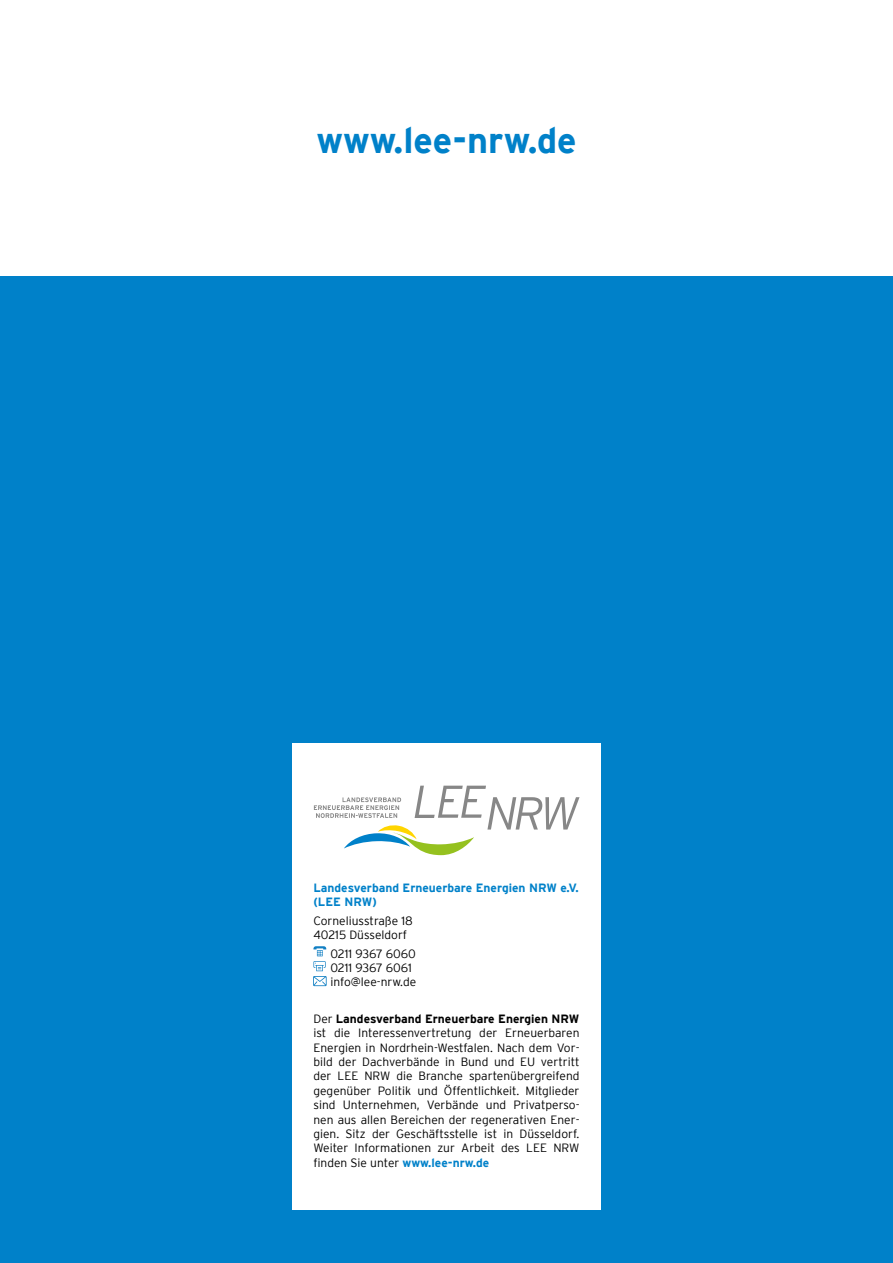
<style>
.page{position:relative;width:893px;height:1263px;background:#fff}
.page>*{position:absolute;margin:0;border:0;box-sizing:border-box;transform-origin:0 0}
.t1{font:700 36px "Interstate";color:#0081c9}
.t2{font:300 12px/14.4px "Interstate";color:#000}
.t3{font:700 12px/14.4px "Interstate";color:#0081c9}
.s1{font-weight:700}
.s2{font-weight:700;color:#0081c9}
</style>
<div class="page">
<div style="left:0;top:276px;width:893px;height:987px;background:#0081c9"></div>
<div style="left:292px;top:743px;width:309px;height:466px;background:#fff"></div>
<svg style="left:314px;top:786px;width:265px;height:69px"></svg>
<svg style="left:313px;top:946px;width:13px;height:40px"></svg>
<h1 class="t1" style="left:316px;top:120px;width:262px">www.lee-nrw.de</h1>
<p class="t3" style="left:313px;top:880px;width:267px">Landesverband Erneuerbare Energien NRW e.V. (LEE NRW)</p>
<p class="t2" style="left:313px;top:913px;width:101px">Corneliusstraße 18<br>40215 Düsseldorf</p>
<p class="t2" style="left:330px;top:946px;width:87px">0211 9367 6060<br>0211 9367 6061 info@lee-nrw.de</p>
<p class="t2" style="left:313px;top:1011px;width:268px;text-align:justify">Der <span class="s1">Landesverband Erneuerbare Energien NRW </span>ist die Interessenvertretung der Erneuerbaren Energien in Nordrhein-Westfalen. Nach dem Vor&shy;bild der Dachverbände in Bund und EU vertritt der LEE NRW die Branche spartenübergreifend gegenüber Politik und Öffentlichkeit. Mitglieder sind Unternehmen, Verbände und Privatperso&shy;nen aus allen Bereichen der regenerativen Ener&shy;gien. Sitz der Geschäftsstelle ist in Düsseldorf.<br>Weiter Informationen zur Arbeit des LEE NRW finden Sie unter <span class="s2">www.lee-nrw.de</span></p>
</div>
